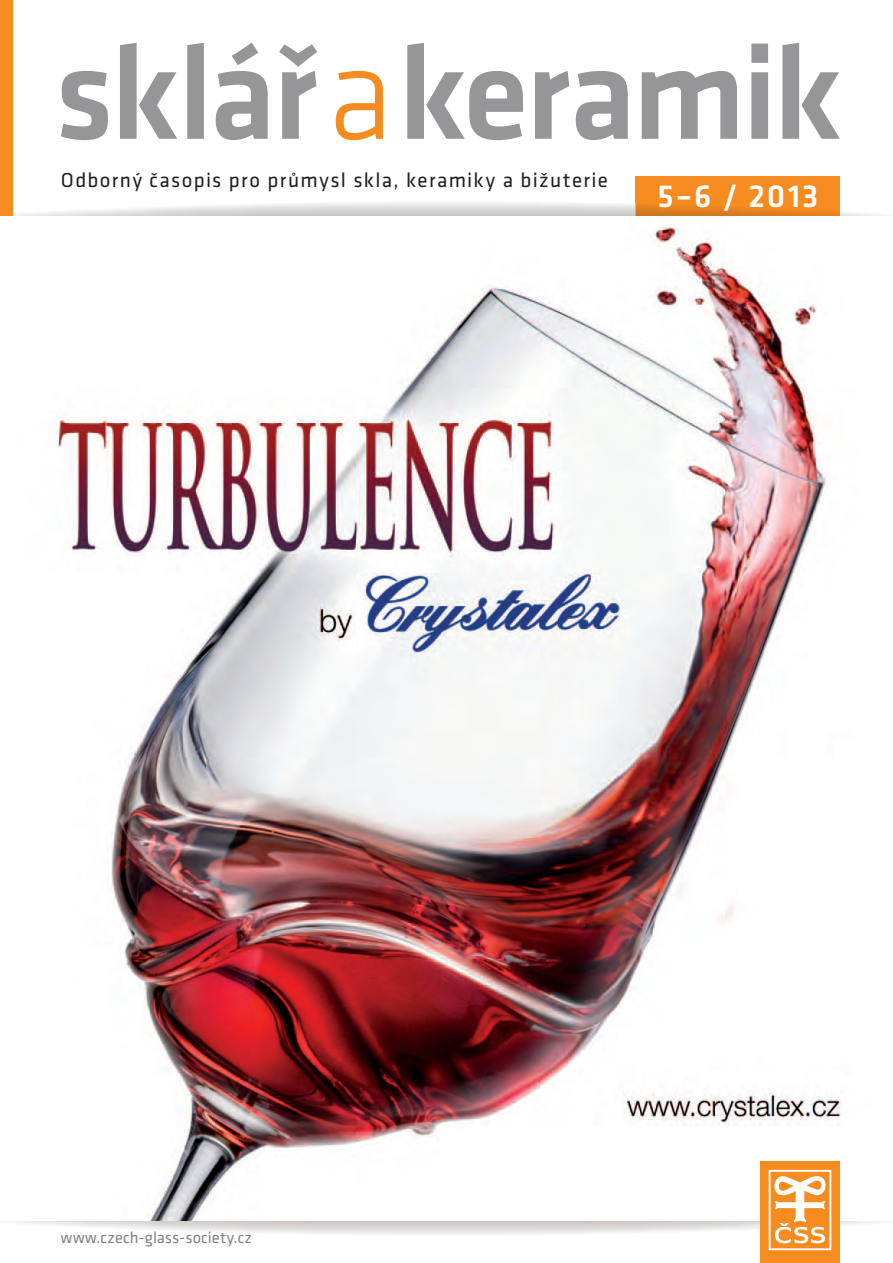
<style>
.page{position:relative;width:893px;height:1263px;background:#fff}
.page>*{position:absolute;margin:0;border:0;box-sizing:border-box;transform-origin:0 0}
.t1{font:500 33px "Klavika Basic";color:#fff}
.t2{font:21px "Klavika Basic";letter-spacing:.06em;color:#231f20}
.t3{font:16.5px "Klavika Basic";letter-spacing:.005em;color:#828283}
.s1{color:#fcfcfc}
.s2{color:#f6f6f5}
</style>
<div class="page">
<div style="left:636px;top:176px;width:204px;height:41px;background:#f68b1f"></div>
<img style="left:1px;top:1220px;width:892px;height:14px">
<img style="left:13px;top:201px;width:880px;height:15px">
<img style="left:636px;top:203px;width:204px;height:14px">
<img style="left:659px;top:204px;width:157px;height:7px">
<svg style="left:61px;top:43px;width:779px;height:97px"></svg>
<svg style="left:336px;top:71px;width:47px;height:69px"></svg>
<div style="left:0;top:0;width:13px;height:217px;background:#f68b1f"></div>
<img style="left:55px;top:227px;width:787px;height:993px">
<div style="left:760px;top:1161px;width:80px;height:102px;background:#f68b1f"></div>
<svg style="left:769px;top:1170px;width:62px;height:80px"></svg>
<p class="t2" style="left:61px;top:172px;width:549px">Odborný časopis pro průmysl skla, keramiky a bižuterie</p>
<h1 class="t1" style="left:657px;top:183px;width:163px"><span class="s1">5</span> 6 <span class="s2">/</span> 2013</h1>
<h1 class="t1" style="left:676px;top:183px;width:18px">–</h1>
<p class="t3" style="left:61px;top:1231px;width:193px">www.czech-glass-society.cz</p>
</div>
